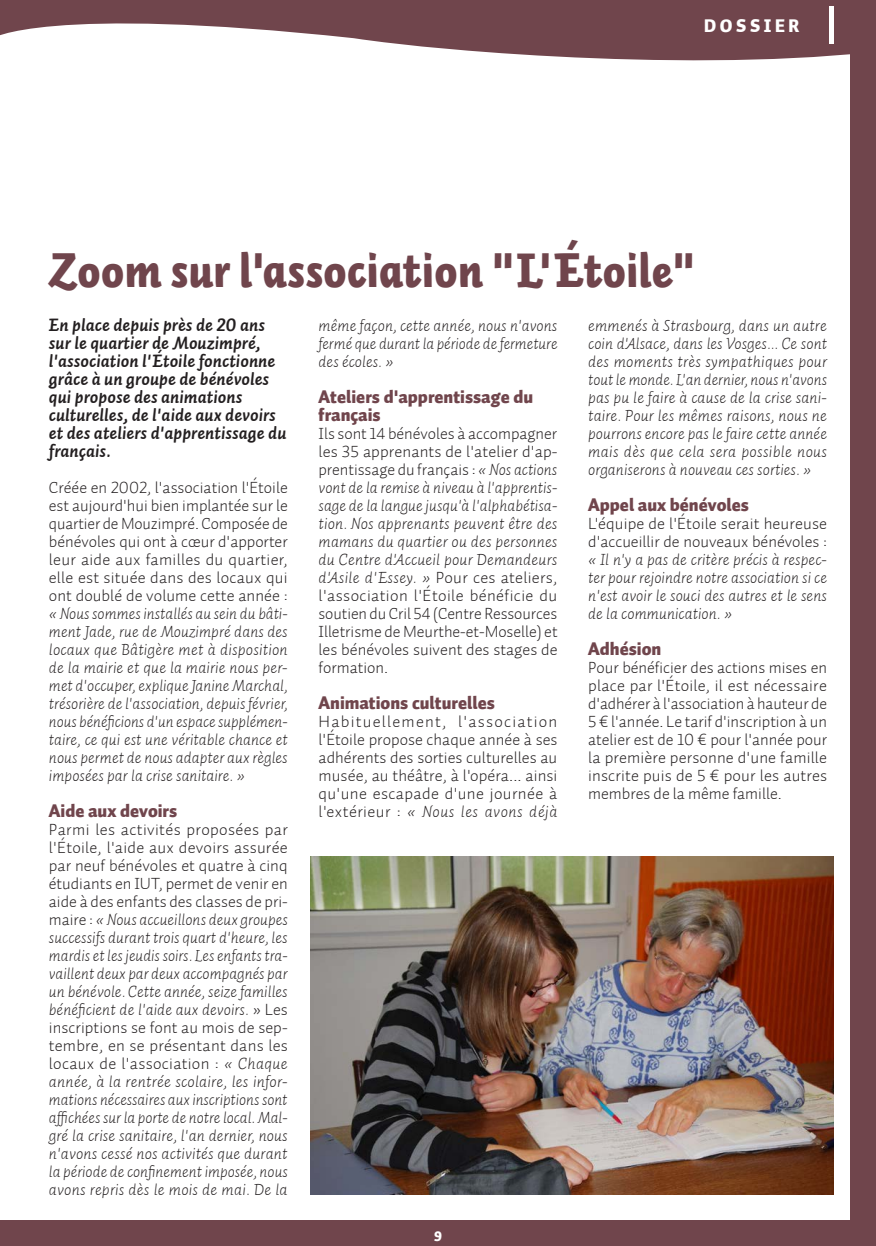
<style>
.page{position:relative;width:876px;height:1246px;background:#fff}
.page>*{position:absolute;margin:0;border:0;box-sizing:border-box;transform-origin:0 0}
.t1{font:48px "Auto 2 Black Italic LF";color:#70454c}
.t2{font:18px/18px "Auto 2 Bold Italic LF";color:#231f20}
.t3{font:18px/18px "Auto 2 Black LF";color:#70454c}
.t4{font:18px "Auto 2 Black LF";letter-spacing:.2em;color:#fff}
.t5{font:16.5px/18px "Auto 2 Light Italic LF";color:#231f20;text-align:justify}
.t6{font:16.5px/18px "Auto 2 Light LF";letter-spacing:.005em;color:#231f20;text-align:justify}
.t7{font:16.5px "Auto 2 Light Italic LF";letter-spacing:.025em;color:#231f20}
.t8{font:13.5px "Auto 2 Black LF";color:#fff}
.s1{font-family:"Auto 2 Light LF"}
.s2{font-family:"Auto 2 Light Italic LF"}
</style>
<div class="page">
<div style="left:0;top:1220px;width:876px;height:26px;background:#70454c"></div>
<svg style="left:0;top:0;width:850px;height:61px;fill:#70454c"></svg>
<hr style="left:829px;top:6px;width:4px;height:37px;background:#fff">
<div style="left:850px;top:0;width:26px;height:1246px;background:#70454c"></div>
<img style="left:310px;top:856px;width:523px;height:339px">
<p class="t4" style="left:704px;top:14px;width:97px">DOSSIER</p>
<h1 class="t1" style="left:49px;top:239px;width:657px">Zoom sur l'association "L'Étoile"</h1>
<p class="t2" style="left:49px;top:316px;width:239px">En place depuis près de 20 ans sur le quartier de Mouzimpré, l'association l'Étoile fonctionne grâce à un groupe de bénévoles qui propose des animations culturelles, de l'aide aux devoirs et des ateliers d'apprentissage du français.</p>
<p class="t6" style="left:49px;top:478px;width:240px">Créée en 2002, l'association l'Étoile est aujourd'hui bien implantée sur le quartier de Mouzimpré. Composée de bénévoles qui ont à cœur d'apporter leur aide aux familles du quartier, elle est située dans des locaux qui ont doublé de volume cette année :</p>
<p class="t5" style="left:49px;top:605px;width:241px">« Nous sommes installés au sein du bâti&shy;ment Jade, rue de Mouzimpré dans des locaux que Bâtigère met à disposition de la mairie et que la mairie nous per&shy;met d'occuper, explique Janine Marchal, trésorière de l'association, depuis février, nous bénéficions d'un espace supplémen&shy;taire, ce qui est une véritable chance et nous permet de nous adapter aux règles imposées par la crise sanitaire. »</p>
<p class="t3" style="left:49px;top:802px;width:130px">Aide aux devoirs</p>
<p class="t6" style="left:49px;top:820px;width:241px">Parmi les activités proposées par l'Étoile, l'aide aux devoirs assurée par neuf bénévoles et quatre à cinq étudiants en IUT, permet de venir en aide à des enfants des classes de pri-</p>
<p class="t5" style="left:49px;top:911px;width:240px"><span class="s1">maire :</span> « Nous accueillons deux groupes successifs durant trois quart d'heure, les mardis et les jeudis soirs. Les enfants tra&shy;vaillent deux par deux accompagnés par un bénévole. Cette année, seize familles bénéficient de l'aide aux devoirs. <span class="s1">» Les</span></p>
<p class="t6" style="left:49px;top:1018px;width:241px">inscriptions se font au mois de sep&shy;tembre, en se présentant dans les locaux de l'association : <span class="s2">« Chaque</span></p>
<p class="t5" style="left:49px;top:1073px;width:241px">année, à la rentrée scolaire, les infor&shy;mations nécessaires aux inscriptions sont affichées sur la porte de notre local. Mal&shy;gré la crise sanitaire, l'an dernier, nous n'avons cessé nos activités que durant la période de confinement imposée, nous avons repris dès le mois de mai. De la</p>
<p class="t5" style="left:319px;top:317px;width:240px">même façon, cette année, nous n'avons fermé que durant la période de fermeture des écoles. »</p>
<p class="t3" style="left:319px;top:388px;width:216px">Ateliers d'apprentissage du français</p>
<p class="t6" style="left:319px;top:424px;width:240px">Ils sont 14 bénévoles à accompagner les 35 apprenants de l'atelier d'ap&shy;prentissage du français : <span class="s2">« Nos actions</span></p>
<p class="t5" style="left:319px;top:479px;width:240px">vont de la remise à niveau à l'apprentis&shy;sage de la langue jusqu'à l'alphabétisa&shy;tion. Nos apprenants peuvent être des mamans du quartier ou des personnes du Centre d'Accueil pour Demandeurs d'Asile d'Essey. » <span class="s1">Pour ces ateliers,</span></p>
<p class="t6" style="left:319px;top:586px;width:241px">l'association l'Étoile bénéficie du soutien du Cril 54 (Centre Ressources Illetrisme de Meurthe-et-Moselle) et les bénévoles suivent des stages de formation.</p>
<p class="t3" style="left:319px;top:694px;width:178px">Animations culturelles</p>
<p class="t6" style="left:319px;top:712px;width:240px">Habituellement, l'association l'Étoile propose chaque année à ses adhérents des sorties culturelles au musée, au théâtre, à l'opéra... ainsi qu'une escapade d'une journée à</p>
<p class="t7" style="left:319px;top:800px;width:240px"><span class="s1">l'extérieur :</span> « Nous les avons déjà</p>
<p class="t8" style="left:434px;top:1227px;width:9px">9</p>
<p class="t5" style="left:588px;top:317px;width:241px">emmenés à Strasbourg, dans un autre coin d'Alsace, dans les Vosges... Ce sont des moments très sympathiques pour tout le monde. L'an dernier, nous n'avons pas pu le faire à cause de la crise sani&shy;taire. Pour les mêmes raisons, nous ne pourrons encore pas le faire cette année mais dès que cela sera possible nous organiserons à nouveau ces sorties. »</p>
<p class="t3" style="left:588px;top:496px;width:162px">Appel aux bénévoles</p>
<p class="t6" style="left:588px;top:514px;width:240px">L'équipe de l'Étoile serait heureuse d'accueillir de nouveaux bénévoles :</p>
<p class="t5" style="left:588px;top:551px;width:240px">« Il n'y a pas de critère précis à respec&shy;ter pour rejoindre notre association si ce n'est avoir le souci des autres et le sens de la communication. »</p>
<p class="t3" style="left:588px;top:640px;width:75px">Adhésion</p>
<p class="t6" style="left:588px;top:658px;width:241px">Pour bénéficier des actions mises en place par l'Étoile, il est nécessaire d'adhérer à l'association à hauteur de 5 € l'année. Le tarif d'inscription à un atelier est de 10 € pour l'année pour la première personne d'une famille inscrite puis de 5 € pour les autres membres de la même famille.</p>
</div>
